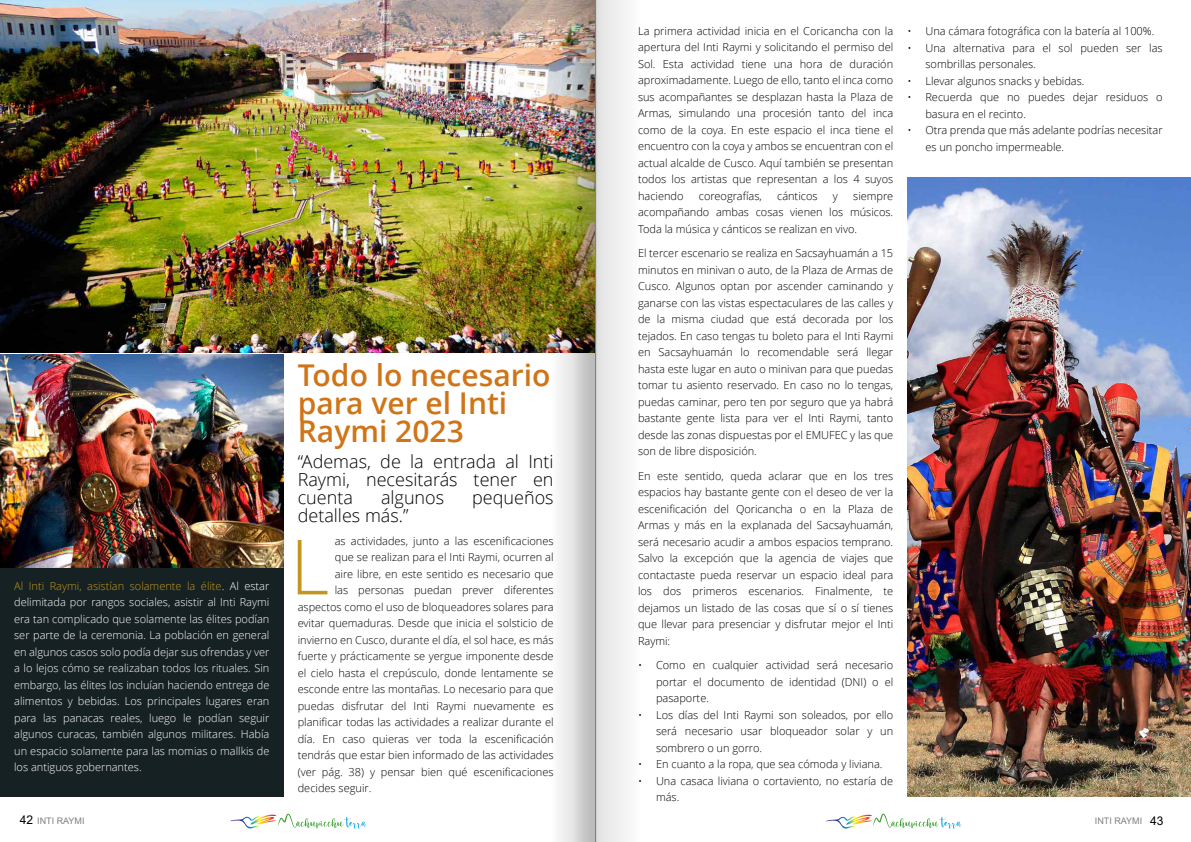
<style>
.page{position:relative;width:1191px;height:842px;background:#fff}
.page>*{position:absolute;margin:0;border:0;box-sizing:border-box;transform-origin:0 0}
.t1{font:300 76.2px "Open Sans";color:#c3971f}
.t2{font:600 30px/28px "Open Sans";color:#cf7417}
.t3{font:300 18px/18px "Open Sans";color:#000;text-align:justify}
.t4{font:300 11px/16.5px "Open Sans";color:#000;text-align:justify}
.t5{font:300 11px/16.5px "Open Sans";color:#fff;text-align:justify}
.t6{font:9px "Arial";color:#808080}
.s1{color:#c3971f}
.s2{font-size:12px;color:#000}
</style>
<div class="page">
<img style="left:0;top:0;width:550px;height:353px">
<svg style="left:230px;top:814px;width:136px;height:14px"></svg>
<svg style="left:826px;top:814px;width:135px;height:14px"></svg>
<img style="left:550px;top:0;width:76px;height:842px">
<hr style="left:595px;top:0;width:1px;height:842px;background:#808080">
<div style="left:0;top:567px;width:283px;height:230px;background:#162123"></div>
<img style="left:0;top:354px;width:283px;height:213px">
<img style="left:907px;top:178px;width:284px;height:619px">
<p class="t5" style="left:14px;top:578px;width:257px"><span class="s1">Al Inti Raymi, asistían solamente la élite</span>. Al estar delimitada por rangos sociales, asistir al Inti Raymi era tan complicado que solamente las élites podían ser parte de la ceremonia. La población en general en algunos casos solo podía dejar sus ofrendas y ver a lo lejos cómo se realizaban todos los rituales. Sin embargo, las élites los incluían haciendo entrega de alimentos y bebidas. Los principales lugares eran para las panacas reales, luego le podían seguir algunos curacas, también algunos militares. Había un espacio solamente para las momias o mallkis de los antiguos gobernantes.</p>
<h2 class="t2" style="left:298px;top:364px;width:254px">Todo lo necesario para ver el Inti<br>Raymi 2023</h2>
<h3 class="t3" style="left:298px;top:454px;width:257px">“Ademas, de la entrada al Inti Raymi, necesitarás tener en cuenta</h3>
<h3 class="t3" style="left:381px;top:490px;width:65px">algunos</h3>
<h3 class="t3" style="left:472px;top:490px;width:83px">pequeños</h3>
<h3 class="t3" style="left:298px;top:508px;width:112px">detalles más.”</h3>
<h1 class="t1" style="left:290px;top:536px;width:41px">L</h1>
<p class="t4" style="left:335px;top:534px;width:220px">as actividades, junto a las escenificaciones</p>
<p class="t4" style="left:335px;top:550px;width:220px">que se realizan para el Inti Raymi, ocurren al</p>
<p class="t4" style="left:335px;top:567px;width:220px">aire libre, en este sentido es necesario que</p>
<p class="t4" style="left:335px;top:583px;width:220px">las personas puedan prever diferentes</p>
<p class="t4" style="left:298px;top:600px;width:257px">aspectos como el uso de bloqueadores solares para</p>
<p class="t4" style="left:298px;top:616px;width:257px">evitar quemaduras. Desde que inicia el solsticio de</p>
<p class="t4" style="left:298px;top:633px;width:257px">invierno en Cusco, durante el día, el sol hace, es más</p>
<p class="t4" style="left:298px;top:649px;width:257px">fuerte y prácticamente se yergue imponente desde</p>
<p class="t4" style="left:298px;top:666px;width:257px">el cielo hasta el crepúsculo, donde lentamente se</p>
<p class="t4" style="left:298px;top:682px;width:257px">esconde entre las montañas. Lo necesario para que</p>
<p class="t4" style="left:298px;top:699px;width:257px">puedas disfrutar del Inti Raymi nuevamente es</p>
<p class="t4" style="left:298px;top:715px;width:257px">planificar todas las actividades a realizar durante el</p>
<p class="t4" style="left:298px;top:732px;width:257px">día. En caso quieras ver toda la escenificación</p>
<p class="t4" style="left:298px;top:748px;width:257px">tendrás que estar bien informado de las actividades</p>
<p class="t4" style="left:298px;top:765px;width:257px">(ver pág. 38) y pensar bien qué escenificaciones</p>
<p class="t4" style="left:298px;top:781px;width:75px">decides seguir.</p>
<p class="t4" style="left:638px;top:23px;width:257px">La primera actividad inicia en el Coricancha con la apertura del Inti Raymi y solicitando el permiso del Sol. Esta actividad tiene una hora de duración aproximadamente. Luego de ello, tanto el inca como sus acompañantes se desplazan hasta la Plaza de Armas, simulando una procesión tanto del inca como de la coya. En este espacio el inca tiene el encuentro con la coya y ambos se encuentran con el actual alcalde de Cusco. Aquí también se presentan todos los artistas que representan a los 4 suyos haciendo</p>
<p class="t4" style="left:699px;top:188px;width:64px">coreografías,</p>
<p class="t4" style="left:777px;top:188px;width:42px">cánticos</p>
<p class="t4" style="left:833px;top:188px;width:7px">y</p>
<p class="t4" style="left:638px;top:188px;width:257px;text-indent:215px">siempre acompañando ambas cosas vienen los músicos.<br>Toda la música y cánticos se realizan en vivo.</p>
<p class="t4" style="left:638px;top:246px;width:257px">El tercer escenario se realiza en Sacsayhuamán a 15 minutos en minivan o auto, de la Plaza de Armas de Cusco. Algunos optan por ascender caminando y ganarse con las vistas espectaculares de las calles y de la misma ciudad que está decorada por los tejados. En caso tengas tu boleto para el Inti Raymi en Sacsayhuamán lo recomendable será llegar hasta este lugar en auto o minivan para que puedas tomar tu asiento reservado. En caso no lo tengas, puedas caminar, pero ten por seguro que ya habrá bastante gente lista para ver el Inti Raymi, tanto desde las zonas dispuestas por el EMUFEC y las que son de libre disposición.</p>
<p class="t4" style="left:638px;top:468px;width:257px">En este sentido, queda aclarar que en los tres espacios hay bastante gente con el deseo de ver la escenificación del Qoricancha o en la Plaza de Armas y más en la explanada del Sacsayhuamán, será necesario acudir a ambos espacios temprano.<br>Salvo la excepción que la agencia de viajes que contactaste pueda reservar un espacio ideal para los dos primeros escenarios. Finalmente, te dejamos un listado de las cosas que sí o sí tienes que llevar para presenciar y disfrutar mejor el Inti Raymi:</p>
<p class="t4" style="left:656px;top:658px;width:239px;text-indent:-18px">• Como en cualquier actividad será necesario portar el documento de identidad (DNI) o el pasaporte.</p>
<p class="t4" style="left:656px;top:707px;width:239px;text-indent:-18px">• Los días del Inti Raymi son soleados, por ello será necesario usar bloqueador solar y un sombrero o un gorro.</p>
<p class="t4" style="left:638px;top:757px;width:246px">• En cuanto a la ropa, que sea cómoda y liviana.</p>
<p class="t4" style="left:656px;top:773px;width:239px;text-indent:-18px">• Una casaca liviana o cortaviento, no estaría de más.</p>
<p class="t4" style="left:907px;top:24px;width:248px">• Una cámara fotográfica con la batería al 100%.</p>
<p class="t4" style="left:925px;top:41px;width:239px;text-indent:-18px">• Una alternativa para el sol pueden ser las sombrillas personales.</p>
<p class="t4" style="left:907px;top:74px;width:179px">• Llevar algunos snacks y bebidas.</p>
<p class="t4" style="left:925px;top:90px;width:239px;text-indent:-18px">• Recuerda que no puedes dejar residuos o basura en el recinto.</p>
<p class="t4" style="left:925px;top:123px;width:239px;text-indent:-18px">• Otra prenda que más adelante podrías necesitar es un poncho impermeable.</p>
<p class="t6" style="left:20px;top:817px;width:66px"><span class="s2">42</span> INTI RAYMI</p>
<p class="t6" style="left:1094px;top:817px;width:70px">INTI RAYMI <span class="s2">43</span></p>
</div>
